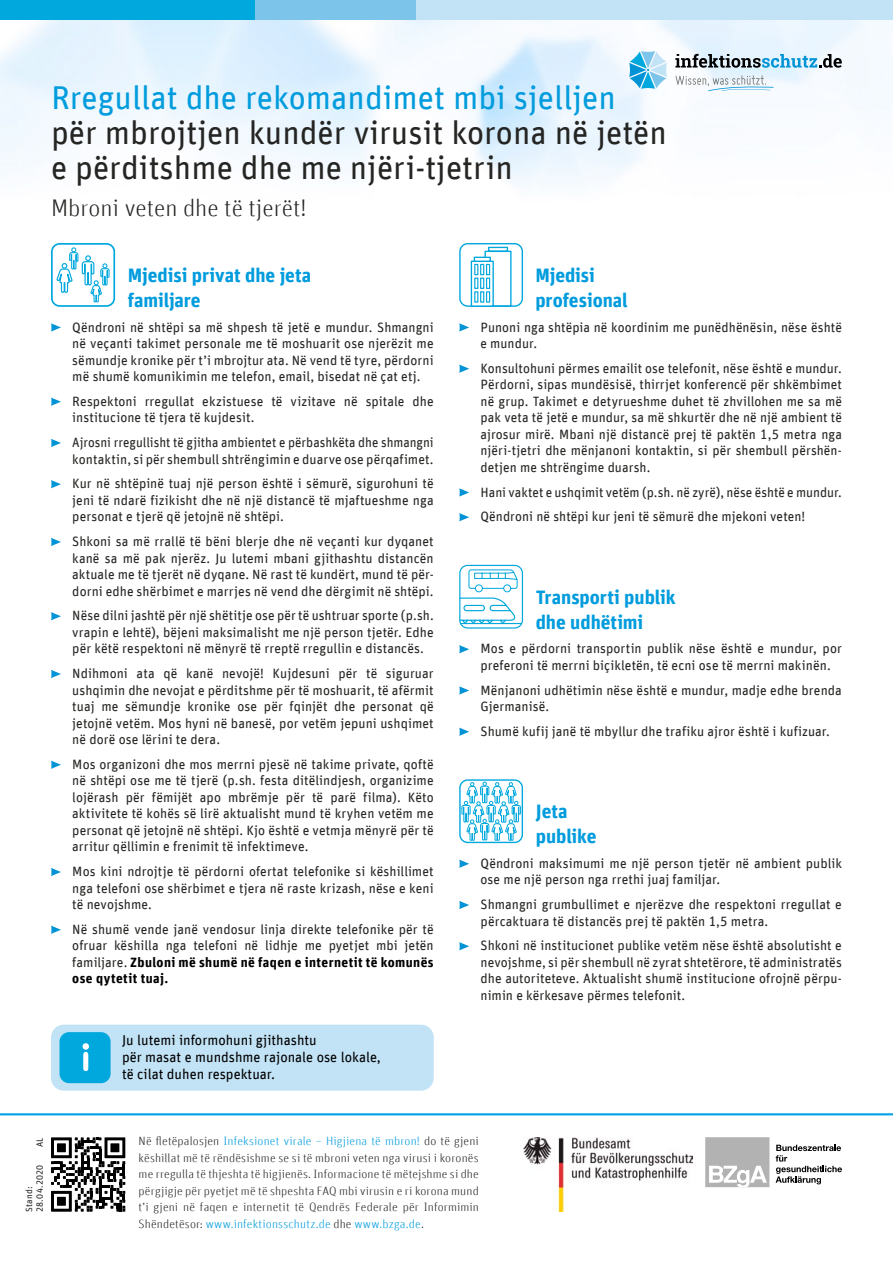
<style>
.page{position:relative;width:893px;height:1263px;background:#fff}
.page>*{position:absolute;margin:0;border:0;box-sizing:border-box;transform-origin:0 0}
.Headline{font:33px/35.2px "Unit Offc Pro";color:#252523}
.Subhead{font:300 24px "Unit Offc Pro";color:#252523}
.Headline_body{font:700 19.5px/24.8px "Unit Offc Pro";letter-spacing:-.005em;color:#009cdd}
.t1{font:14.25px/17px "Unit Offc Pro";color:#000}
.Bodytext{font:13.5px/16.5px "Unit Offc Pro";letter-spacing:.005em;color:#252523;text-align:justify}
.Bodytext-2{font:13.5px/16.5px "Unit Offc Pro";letter-spacing:.005em;color:#252523;scale:.96 1}
.t2{font:300 12px/16.5px "Unit Offc Pro";letter-spacing:.015em;color:#252523;text-align:justify}
.t3{font:9px/10.5px "Unit Offc Pro";letter-spacing:.025em;color:#252523}
.s1{color:#009cdd}
.s2{font-weight:700;color:#000}
</style>
<div class="page">
<div style="left:705px;top:1137px;width:64px;height:50px;background:#b3b2b2"></div>
<svg style="left:776px;top:1145px;width:66px;height:39px"></svg>
<svg style="left:709px;top:1166px;width:58px;height:21px"></svg>
<svg style="left:51px;top:1137px;width:74px;height:75px"></svg>
<img style="left:523px;top:1137px;width:169px;height:74px">
<img style="left:0;top:19px;width:893px;height:245px">
<svg style="left:675px;top:54px;width:167px;height:14px;background:#8ba6b4"></svg>
<svg style="left:675px;top:75px;width:98px;height:16px"></svg>
<svg style="left:629px;top:51px;width:38px;height:38px"></svg>
<hr style="left:0;top:1113px;width:893px;height:2px;background:#00a1e5">
<div style="left:0;top:0;width:255px;height:19px;background:#00a8de"></div>
<div style="left:255px;top:0;width:162px;height:19px;background:#7cc4e9"></div>
<div style="left:417px;top:0;width:476px;height:19px;background:#c2e2f5"></div>
<svg style="left:459px;top:645px;width:10px;height:8px"></svg>
<svg style="left:459px;top:686px;width:10px;height:9px"></svg>
<svg style="left:459px;top:728px;width:10px;height:8px"></svg>
<svg style="left:459px;top:323px;width:10px;height:9px"></svg>
<svg style="left:459px;top:365px;width:10px;height:8px"></svg>
<svg style="left:459px;top:488px;width:10px;height:9px"></svg>
<svg style="left:459px;top:513px;width:10px;height:8px"></svg>
<svg style="left:51px;top:323px;width:10px;height:9px"></svg>
<svg style="left:51px;top:398px;width:10px;height:8px"></svg>
<svg style="left:51px;top:439px;width:10px;height:8px"></svg>
<svg style="left:51px;top:480px;width:10px;height:8px"></svg>
<svg style="left:51px;top:538px;width:10px;height:8px"></svg>
<svg style="left:51px;top:612px;width:10px;height:8px"></svg>
<svg style="left:51px;top:670px;width:10px;height:8px"></svg>
<svg style="left:51px;top:761px;width:10px;height:8px"></svg>
<svg style="left:51px;top:868px;width:10px;height:8px"></svg>
<svg style="left:51px;top:926px;width:10px;height:8px"></svg>
<svg style="left:459px;top:860px;width:10px;height:8px"></svg>
<svg style="left:459px;top:901px;width:10px;height:8px"></svg>
<svg style="left:459px;top:942px;width:10px;height:8px"></svg>
<div style="left:52px;top:244px;width:62px;height:62px;background:#fff;border-radius:8px"></div>
<div style="left:51px;top:243px;width:64px;height:64px;border:2px solid #00a8de;border-radius:8px"></div>
<svg style="left:57px;top:247px;width:53px;height:60px"></svg>
<div style="left:459px;top:565px;width:64px;height:64px;border:1px solid #00a8de;border-radius:8px"></div>
<svg style="left:459px;top:569px;width:64px;height:56px"></svg>
<div style="left:459px;top:779px;width:64px;height:64px;border:1px solid #00a8de;border-radius:8px"></div>
<svg style="left:461px;top:782px;width:60px;height:59px"></svg>
<div style="left:460px;top:244px;width:62px;height:62px;background:#fff;border-radius:8px"></div>
<div style="left:459px;top:243px;width:64px;height:64px;border:1px solid #00a8de;border-radius:8px"></div>
<svg style="left:484px;top:246px;width:28px;height:61px"></svg>
<svg style="left:474px;top:263px;width:18px;height:42px"></svg>
<div style="left:471px;top:261px;width:23px;height:46px;border:1px solid #00a8de"></div>
<hr style="left:474px;top:257px;width:16px;height:4px;background:#fff">
<div style="left:474px;top:257px;width:17px;height:5px;border:1px solid #00a8de"></div>
<div style="left:474px;top:264px;width:4px;height:11px;border:1px solid #00a8de"></div>
<div style="left:480px;top:264px;width:4px;height:11px;border:1px solid #00a8de"></div>
<div style="left:486px;top:264px;width:4px;height:11px;border:1px solid #00a8de"></div>
<div style="left:474px;top:278px;width:4px;height:11px;border:1px solid #00a8de"></div>
<div style="left:480px;top:278px;width:4px;height:11px;border:1px solid #00a8de"></div>
<div style="left:486px;top:278px;width:4px;height:11px;border:1px solid #00a8de"></div>
<div style="left:474px;top:291px;width:4px;height:12px;border:1px solid #00a8de"></div>
<div style="left:480px;top:291px;width:4px;height:12px;border:1px solid #00a8de"></div>
<div style="left:486px;top:291px;width:4px;height:12px;border:1px solid #00a8de"></div>
<div style="left:51px;top:1025px;width:383px;height:66px;background:#c2e2f5;border-radius:13px"></div>
<div style="left:60px;top:1032px;width:51px;height:51px;background:#00a8de;border-radius:10px"></div>
<div style="left:83px;top:1054px;width:5px;height:15px;background:#fff"></div>
<div style="left:83px;top:1043px;width:6px;height:7px;background:#fff;border-radius:50%"></div>
<h1 class="Headline" style="left:51px;top:78px;width:617px"><span class="s1">Rregullat dhe rekomandimet mbi sjelljen </span>për mbrojtjen kundër virusit korona në jetën e përditshme dhe me njëri-tjetrin</h1>
<p class="Subhead" style="left:51px;top:192px;width:257px">Mbroni veten dhe të tjerët!</p>
<h2 class="Headline_body" style="left:128px;top:262px;width:185px">Mjedisi privat dhe jeta familjare</h2>
<h2 class="Headline_body" style="left:535px;top:262px;width:94px">Mjedisi profesional</h2>
<p class="Bodytext" style="left:72px;top:318px;width:363px">Qëndroni në shtëpi sa më shpesh të jetë e mundur. Shmangni në veçanti takimet personale me të moshuarit ose njerëzit me sëmundje kronike për t’i mbrojtur ata. Në vend të tyre, përdorni më shumë komunikimin me telefon, email, bisedat në çat etj.</p>
<p class="Bodytext" style="left:72px;top:392px;width:363px">Respektoni rregullat ekzistuese të vizitave në spitale dhe institucione të tjera të kujdesit.</p>
<p class="Bodytext-2" style="left:72px;top:433px;width:378px">Ajrosni rregullisht të gjitha ambientet e përbashkëta dhe shmangni kontaktin, si për shembull shtrëngimin e duarve ose përqafimet.</p>
<p class="Bodytext" style="left:72px;top:475px;width:363px">Kur në shtëpinë tuaj një person është i sëmurë, sigurohuni të jeni të ndarë fizikisht dhe në një distancë të mjaftueshme nga personat e tjerë që jetojnë në shtëpi.</p>
<p class="Bodytext" style="left:72px;top:532px;width:363px">Shkoni sa më rrallë të bëni blerje dhe në veçanti kur dyqanet kanë sa më pak njerëz. Ju lutemi mbani gjithashtu distancën aktuale me të tjerët në dyqane. Në rast të kundërt, mund të për&shy;dorni edhe shërbimet e marrjes në vend dhe dërgimit në shtëpi.</p>
<p class="Bodytext" style="left:72px;top:607px;width:363px">Nëse dilni jashtë për një shëtitje ose për të ushtruar sporte (p.sh. vrapin e lehtë), bëjeni maksimalisht me një person tjetër. Edhe për këtë respektoni në mënyrë të rreptë rregullin e distancës.</p>
<p class="Bodytext" style="left:72px;top:664px;width:363px">Ndihmoni ata që kanë nevojë! Kujdesuni për të siguruar ushqimin dhe nevojat e përditshme për të moshuarit, të afërmit tuaj me sëmundje kronike ose për fqinjët dhe personat që jetojnë vetëm. Mos hyni në banesë, por vetëm jepuni ushqimet në dorë ose lërini te dera.</p>
<p class="Bodytext" style="left:72px;top:755px;width:363px">Mos organizoni dhe mos merrni pjesë në takime private, qoftë në shtëpi ose me të tjerë (p.sh. festa ditëlindjesh, organizime lojërash për fëmijët apo mbrëmje për të parë filma). Këto aktivitete të kohës së lirë aktualisht mund të kryhen vetëm me personat që jetojnë në shtëpi. Kjo është e vetmja mënyrë për të arritur qëllimin e frenimit të infektimeve.</p>
<p class="Bodytext" style="left:72px;top:862px;width:363px">Mos kini ndrojtje të përdorni ofertat telefonike si këshillimet nga telefoni ose shërbimet e tjera në raste krizash, nëse e keni të nevojshme.</p>
<p class="Bodytext" style="left:72px;top:920px;width:363px">Në shumë vende janë vendosur linja direkte telefonike për të ofruar këshilla nga telefoni në lidhje me pyetjet mbi jetën familjare. <span class="s2">Zbuloni më shumë në faqen e internetit të komunës ose qytetit tuaj.</span></p>
<p class="t1" style="left:122px;top:1031px;width:260px">Ju lutemi informohuni gjithashtu<br>për masat e mundshme rajonale ose lokale, të cilat duhen respektuar.</p>
<p class="Bodytext" style="left:480px;top:318px;width:363px">Punoni nga shtëpia në koordinim me punëdhënësin, nëse është e mundur.</p>
<p class="Bodytext" style="left:480px;top:359px;width:363px">Konsultohuni përmes emailit ose telefonit, nëse është e mundur.<br>Përdorni, sipas mundësisë, thirrjet konferencë për shkëmbimet në grup. Takimet e detyrueshme duhet të zhvillohen me sa më pak veta të jetë e mundur, sa më shkurtër dhe në një ambient të ajrosur mirë. Mbani një distancë prej të paktën 1,5 metra nga njëri-tjetri dhe mënjanoni kontaktin, si për shembull përshën&shy;detjen me shtrëngime duarsh.</p>
<p class="Bodytext" style="left:480px;top:483px;width:363px">Hani vaktet e ushqimit vetëm (p.sh. në zyrë), nëse është e mundur.</p>
<p class="Bodytext" style="left:480px;top:508px;width:326px">Qëndroni në shtëpi kur jeni të sëmurë dhe mjekoni veten!</p>
<h2 class="Headline_body" style="left:536px;top:583px;width:141px">Transporti publik dhe udhëtimi</h2>
<p class="Bodytext" style="left:480px;top:640px;width:363px">Mos e përdorni transportin publik nëse është e mundur, por preferoni të merrni biçikletën, të ecni ose të merrni makinën.</p>
<p class="Bodytext" style="left:480px;top:681px;width:363px">Mënjanoni udhëtimin nëse është e mundur, madje edhe brenda<br>Gjermanisë.</p>
<p class="Bodytext" style="left:480px;top:722px;width:351px">Shumë kufij janë të mbyllur dhe trafiku ajror është i kufizuar.</p>
<h2 class="Headline_body" style="left:536px;top:798px;width:62px">Jeta publike</h2>
<p class="Bodytext" style="left:480px;top:854px;width:363px">Qëndroni maksimumi me një person tjetër në ambient publik ose me një person nga rrethi juaj familjar.</p>
<p class="Bodytext" style="left:480px;top:895px;width:363px">Shmangni grumbullimet e njerëzve dhe respektoni rregullat e përcaktuara të distancës prej të paktën 1,5 metra.</p>
<p class="Bodytext" style="left:480px;top:937px;width:363px">Shkoni në institucionet publike vetëm nëse është absolutisht e nevojshme, si për shembull në zyrat shtetërore, të administratës dhe autoriteteve. Aktualisht shumë institucione ofrojnë përpu&shy;nimin e kërkesave përmes telefonit.</p>
<p class="t3" style="left:34px;top:1147px;width:11px;rotate:-90deg">AL</p>
<p class="t3" style="left:23px;top:1212px;width:48px;rotate:-90deg">Stand:<br>28.04.2020</p>
<p class="t2" style="left:139px;top:1133px;width:342px">Në fletëpalosjen <span class="s1">Infeksionet virale – Higjiena të mbron!</span> do të gjeni këshillat më të rëndësishme se si të mbroni veten nga virusi i koronës me rregulla të thjeshta të higjienës. Informacione të mëtejshme si dhe përgjigje për pyetjet më të shpeshta FAQ mbi virusin e ri korona mund t’i gjeni në faqen e internetit të Qendrës Federale për Informimin Shëndetësor: <span class="s1">www.infektionsschutz.de</span> dhe <span class="s1">www.bzga.de</span>.</p>
</div>
